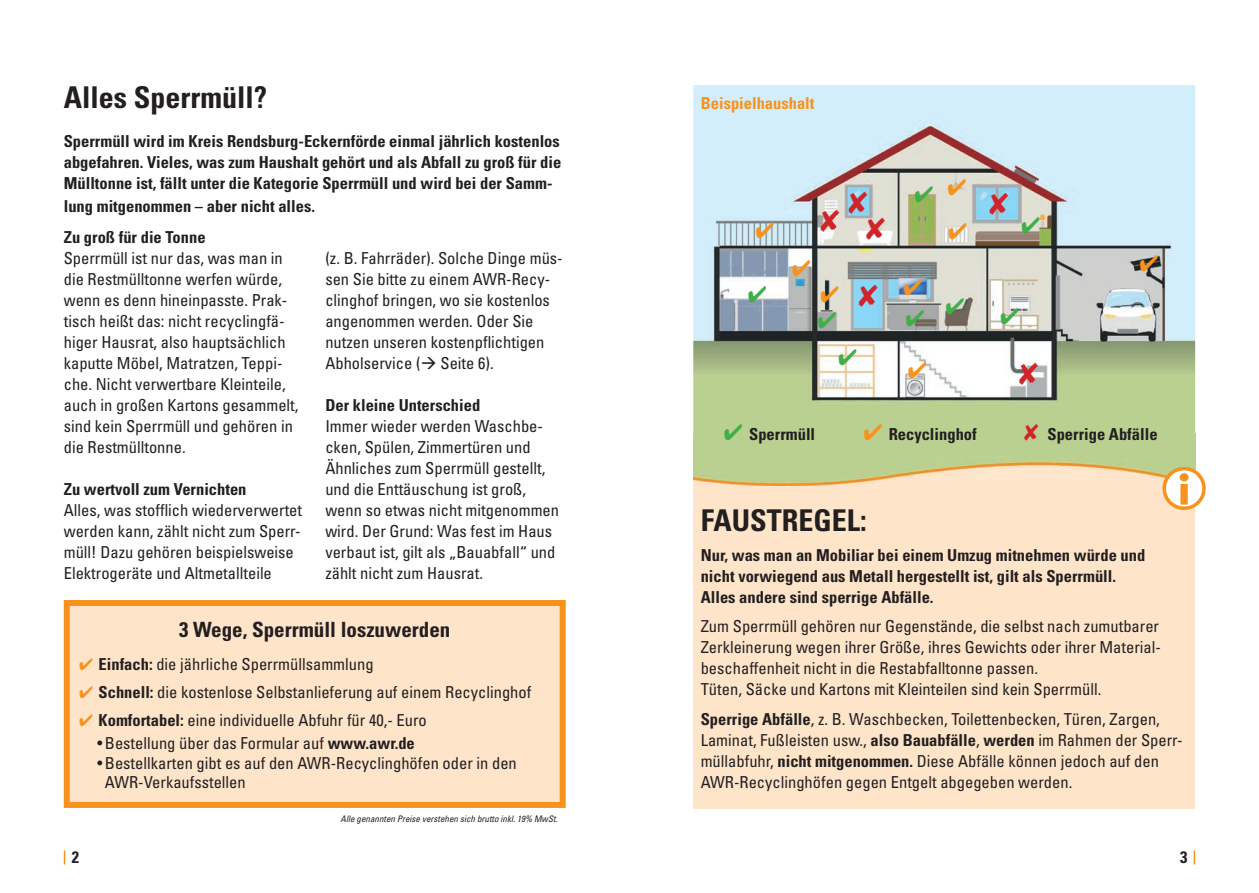
<style>
.page{position:relative;width:1259px;height:893px;background:#fff}
.page>*{position:absolute;margin:0;border:0;box-sizing:border-box;transform-origin:0 0}
.t1{font:700 condensed 30px "Univers";color:#231f20}
.t2{font:700 condensed 21px "Univers";color:#231f20}
.t3{font:condensed 16.5px/21px "Univers";color:#231f20}
.t4{font:700 condensed 16.5px/21px "Univers";color:#231f20;text-align:justify}
.t5{font:700 condensed 16.5px "Univers";color:#f7931d}
.t6{font:italic condensed 9px "Univers";color:#231f20}
.s1{color:#f7931d}
.s2{font-weight:700}
.s3{color:#40ae49}
.s4{color:#d1232a}
</style>
<div class="page">
<img style="left:693px;top:85px;width:502px;height:349px">
<div style="left:693px;top:434px;width:502px;height:374px;background:#fee5ca"></div>
<img style="left:693px;top:434px;width:502px;height:52px">
<div style="left:64px;top:600px;width:502px;height:208px;background:#fee5ca;border:6px solid #f7931d"></div>
<svg style="left:64px;top:850px;width:1px;height:14px"></svg>
<svg style="left:1193px;top:850px;width:2px;height:14px"></svg>
<svg style="left:1162px;top:466px;width:34px;height:44px"></svg>
<svg style="left:946px;top:298px;width:17px;height:16px"></svg>
<svg style="left:906px;top:310px;width:18px;height:16px"></svg>
<svg style="left:1022px;top:217px;width:17px;height:16px"></svg>
<svg style="left:748px;top:286px;width:18px;height:17px"></svg>
<svg style="left:839px;top:349px;width:17px;height:17px"></svg>
<svg style="left:818px;top:312px;width:18px;height:17px"></svg>
<svg style="left:1001px;top:307px;width:17px;height:17px"></svg>
<svg style="left:915px;top:186px;width:17px;height:16px"></svg>
<svg style="left:908px;top:362px;width:18px;height:16px"></svg>
<svg style="left:1140px;top:255px;width:17px;height:16px"></svg>
<svg style="left:756px;top:222px;width:17px;height:16px"></svg>
<svg style="left:949px;top:223px;width:17px;height:16px"></svg>
<svg style="left:948px;top:179px;width:18px;height:16px"></svg>
<svg style="left:792px;top:260px;width:18px;height:16px"></svg>
<svg style="left:821px;top:285px;width:17px;height:17px"></svg>
<svg style="left:904px;top:278px;width:17px;height:17px"></svg>
<svg style="left:1019px;top:362px;width:19px;height:23px"></svg>
<svg style="left:821px;top:191px;width:63px;height:49px;background:#d0dcdb"></svg>
<svg style="left:989px;top:193px;width:19px;height:22px"></svg>
<svg style="left:859px;top:284px;width:18px;height:23px"></svg>
<h1 class="t1" style="left:64px;top:79px;width:205px">Alles Sperrmüll?</h1>
<p class="t4" style="left:64px;top:130px;width:499px">Sperrmüll wird im Kreis Rendsburg-Eckernförde einmal jährlich kostenlos abgefahren. Vieles, was zum Haushalt gehört und als Abfall zu groß für die Mülltonne ist, fällt unter die Kategorie Sperrmüll und wird bei der Samm-</p>
<p class="t4" style="left:64px;top:195px;width:253px">lung mitgenommen – aber nicht alles.</p>
<p class="t4" style="left:64px;top:226px;width:143px">Zu groß für die Tonne</p>
<p class="t3" style="left:64px;top:247px;width:236px">Sperrmüll ist nur das, was man in die Restmülltonne werfen würde, wenn es denn hineinpasste. Prak&shy;tisch heißt das: nicht recyclingfä&shy;higer Hausrat, also hauptsächlich kaputte Möbel, Matratzen, Teppi&shy;che. Nicht verwertbare Kleinteile, auch in großen Kartons gesammelt, sind kein Sperrmüll und gehören in die Restmülltonne.</p>
<p class="t4" style="left:64px;top:478px;width:184px">Zu wertvoll zum Vernichten</p>
<p class="t3" style="left:64px;top:499px;width:240px">Alles, was stofflich wiederverwertet werden kann, zählt nicht zum Sperr&shy;müll! Dazu gehören beispielsweise Elektrogeräte und Altmetallteile</p>
<p class="t3" style="left:325px;top:247px;width:239px">(z. B. Fahrräder). Solche Dinge müs&shy;sen Sie bitte zu einem AWR-Recy&shy;clinghof bringen, wo sie kostenlos angenommen werden. Oder Sie nutzen unseren kostenpflichtigen<br>Abholservice (→ Seite 6).</p>
<p class="t4" style="left:325px;top:394px;width:156px">Der kleine Unterschied</p>
<p class="t3" style="left:325px;top:415px;width:235px">Immer wieder werden Waschbe&shy;cken, Spülen, Zimmertüren und<br>Ähnliches zum Sperrmüll gestellt, und die Enttäuschung ist groß, wenn so etwas nicht mitgenommen wird. Der Grund: Was fest im Haus verbaut ist, gilt als „Bauabfall“ und zählt nicht zum Hausrat.</p>
<p class="t2" style="left:179px;top:617px;width:273px">3 Wege, Sperrmüll loszuwerden</p>
<p class="t3" style="left:79px;top:653px;width:296px"><span class="s1">✔</span> <span class="s2">Einfach:</span> die jährliche Sperrmüllsammlung</p>
<p class="t3" style="left:79px;top:681px;width:454px"><span class="s1">✔</span> <span class="s2">Schnell:</span> die kostenlose Selbstanlieferung auf einem Recyclinghof</p>
<p class="t3" style="left:79px;top:709px;width:349px"><span class="s1">✔</span> <span class="s2">Komfortabel:</span> eine individuelle Abfuhr für 40,- Euro</p>
<p class="t3" style="left:96px;top:732px;width:320px">•Bestellung über das Formular auf <span class="s2">www.awr.de</span></p>
<p class="t3" style="left:105px;top:753px;width:413px;line-height:19.5px;text-indent:-9px">• Bestellkarten gibt es auf den AWR-Recyclinghöfen oder in den<br>AWR-Verkaufsstellen</p>
<p class="t6" style="left:341px;top:813px;width:218px">Alle genannten Preise verstehen sich brutto inkl. 19% MwSt.</p>
<p class="t5" style="left:701px;top:93px;width:115px">Beispielhaushalt</p>
<p class="t4" style="left:724px;top:423px;width:93px"><span class="s3">✔</span> Sperrmüll</p>
<p class="t4" style="left:863px;top:423px;width:115px"><span class="s1">✔</span> Recyclinghof</p>
<p class="t4" style="left:1024px;top:423px;width:135px"><span class="s4">✘</span> Sperrige Abfälle</p>
<h1 class="t1" style="left:701px;top:502px;width:168px">FAUSTREGEL:</h1>
<p class="t4" style="left:701px;top:544px;width:446px;text-align:left">Nur, was man an Mobiliar bei einem Umzug mitnehmen würde und nicht vorwiegend aus Metall hergestellt ist, gilt als Sperrmüll.<br>Alles andere sind sperrige Abfälle.</p>
<p class="t3" style="left:701px;top:615px;width:462px">Zum Sperrmüll gehören nur Gegenstände, die selbst nach zumutbarer Zerkleinerung wegen ihrer Größe, ihres Gewichts oder ihrer Material&shy;beschaffenheit nicht in die Restabfalltonne passen.<br>Tüten, Säcke und Kartons mit Kleinteilen sind kein Sperrmüll.</p>
<p class="t3" style="left:701px;top:708px;width:483px"><span class="s2">Sperrige Abfälle</span>, z. B. Waschbecken, Toilettenbecken, Türen, Zargen, Laminat, Fußleisten usw., <span class="s2">also Bauabfälle</span>, <span class="s2">werden</span> im Rahmen der Sperr&shy;müllabfuhr, <span class="s2">nicht mitgenommen.</span> Diese Abfälle können jedoch auf den AWR-Recyclinghöfen gegen Entgelt abgegeben werden.</p>
<p class="t4" style="left:72px;top:847px;width:9px">2</p>
<p class="t4" style="left:1180px;top:847px;width:9px">3</p>
</div>
